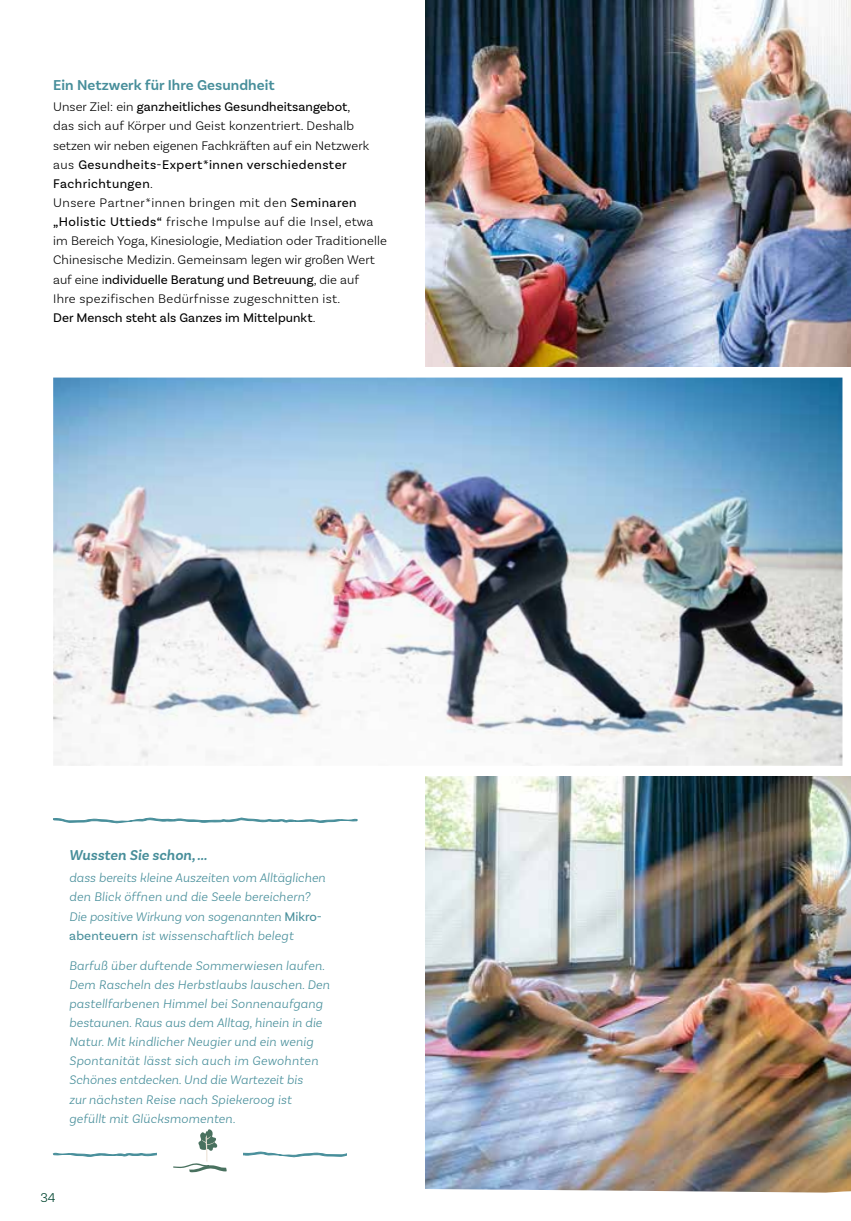
<style>
.page{position:relative;width:851px;height:1221px;background:#fff}
.page>*{position:absolute;margin:0;border:0;box-sizing:border-box;transform-origin:0 0}
.t1{font:600 15px "Basic Sans";letter-spacing:.005em;color:#478e9a}
.t2{font:italic 600 15px "Basic Sans";letter-spacing:.005em;color:#478e9a}
.t3{font:300 13.5px "Basic Sans";color:#004631}
.t4{font:300 13.5px "Basic Sans";color:#004530}
.t5{font:300 13.2px/19.2px "Basic Sans";letter-spacing:.01em;color:#000}
.t6{font:italic 300 13.2px/19.2px "Basic Sans";letter-spacing:.015em;color:#478e9a}
.s1{font-weight:400}
.s2{font-weight:400;font-style:normal}
</style>
<div class="page">
<img style="left:425px;top:776px;width:425px;height:352px">
<img style="left:425px;top:0;width:425px;height:367px">
<svg style="left:53px;top:817px;width:305px;height:6px"></svg>
<img style="left:52px;top:1128px;width:798px;height:65px">
<div style="left:347px;top:1149px;width:57px;height:45px;background:#fff"></div>
<img style="left:53px;top:377px;width:789px;height:388px">
<p class="t1" style="left:53px;top:76px;width:223px">Ein Netzwerk für Ihre Gesundheit</p>
<p class="t5" style="left:53px;top:97px;width:335px">Unser Ziel: ein <span class="s1">ganzheitliches Gesundheitsangebot</span>,<br>das sich auf Körper und Geist konzentriert. Deshalb setzen wir neben eigenen Fachkräften auf ein Netzwerk aus <span class="s1">Gesundheits-Expert*innen verschiedenster Fachrichtungen</span>.<br>Unsere Partner*innen bringen mit den <span class="s1">Seminaren „Holistic Uttieds“</span> frische Impulse auf die Insel, etwa im Bereich Yoga, Kinesiologie, Mediation oder Traditionelle Chinesische Medizin. Gemeinsam legen wir großen Wert auf eine i<span class="s1">ndividuelle Beratung und Betreuung</span>, die auf<br>Ihre spezifischen Bedürfnisse zugeschnitten ist.<br><span class="s1">Der Mensch steht als Ganzes im Mittelpunkt</span>.</p>
<p class="t2" style="left:69px;top:845px;width:140px">Wussten Sie schon, ...</p>
<p class="t6" style="left:69px;top:868px;width:258px">dass bereits kleine Auszeiten vom Alltäglichen den Blick öffnen und die Seele bereichern?<br>Die positive Wirkung von sogenannten <span class="s2">Mikro&shy;abenteuern</span> ist wissenschaftlich belegt</p>
<p class="t6" style="left:69px;top:955px;width:262px">Barfuß über duftende Sommerwiesen laufen.<br>Dem Rascheln des Herbstlaubs lauschen. Den pastellfarbenen Himmel bei Sonnenaufgang bestaunen. Raus aus dem Alltag, hinein in die Natur. Mit kindlicher Neugier und ein wenig Spontanität lässt sich auch im Gewohnten Schönes entdecken. Und die Wartezeit bis<br>zur nächsten Reise nach Spiekeroog ist gefüllt mit Glücksmomenten.</p>
<p class="t4" style="left:40px;top:1189px;width:17px">34</p>
<p class="t3" style="left:42px;top:1189px;width:17px">34</p>
</div>
